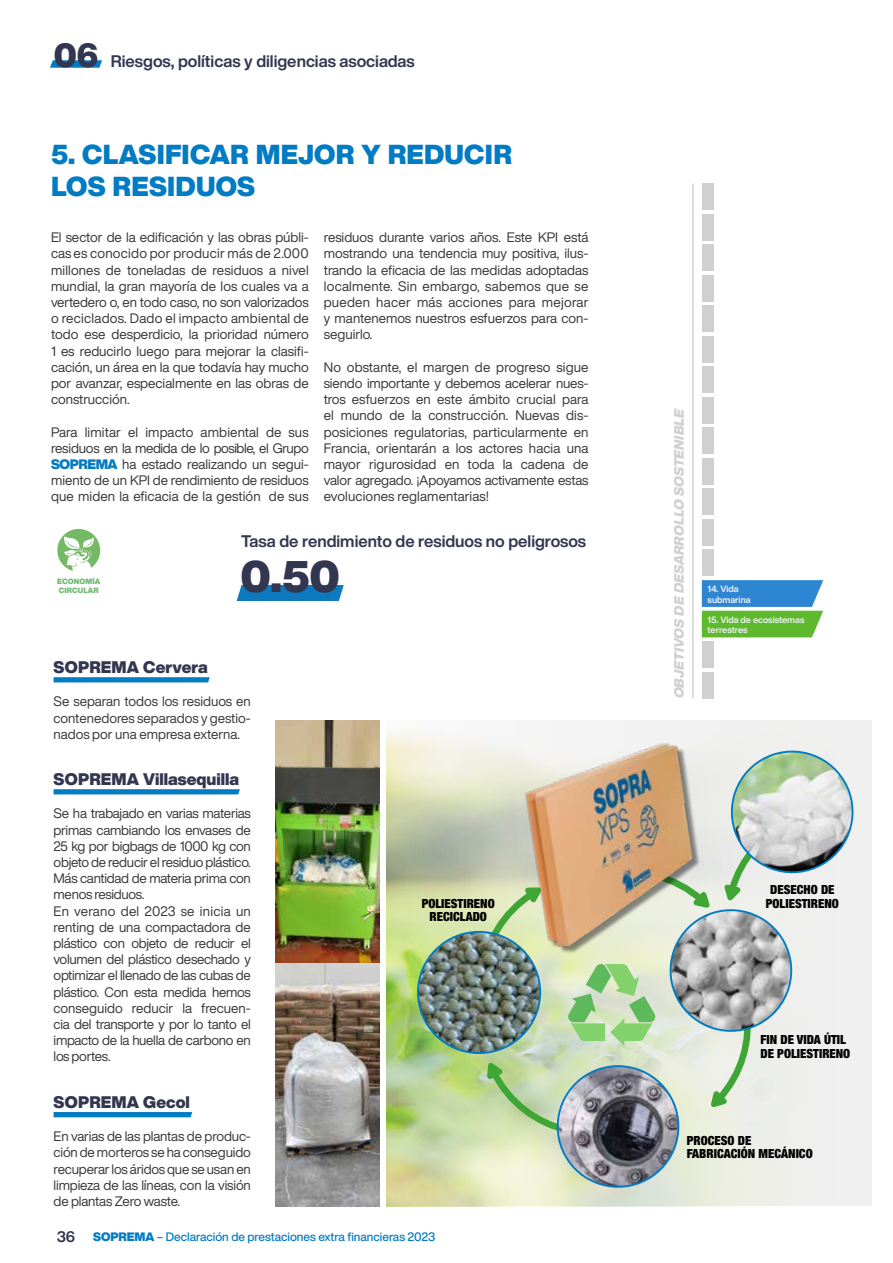
<style>
.page{position:relative;width:893px;height:1263px;background:#fff}
.page>*{position:absolute;margin:0;border:0;box-sizing:border-box;transform-origin:0 0}
.t1{font:900 43.5px "Helvetica Now Display";color:#333651}
.t2{font:900 27px/32.4px "Helvetica Now Display";letter-spacing:.01em;color:#007bc4}
.t3{font:700 16.5px "Helvetica Now Display";color:#333651}
.t4{font:900 16.5px "Helvetica Now Display";letter-spacing:.005em;color:#333651}
.t5{font:700 15px "Helvetica Now Display";color:#333651}
.t6{font:13.5px/16.2px "Helvetica Now Display";color:#373737;text-align:justify}
.t7{font:13.5px/16.2px "Helvetica Now Display";letter-spacing:-.02em;color:#383838;text-align:justify}
.t8{font:italic 900 13.5px "Helvetica Now Display";color:#b3b2b2}
.t9{font:900 condensed 12.6px/13.8px "Helvetica Neue LT Std";color:#000}
.t10{font:500 12px "Helvetica Now Display";color:#007bc4}
.t11{font:700 9px/10.8px "Helvetica Now Display";color:#ecf2f6}
.t12{font:900 7.5px/9px "Helvetica Now Display";letter-spacing:.01em;color:#6dba71}
.s1{font-weight:900;font-size:33px}
.s2{font-weight:900;color:#007bc4}
.s3{font-weight:900}
</style>
<div class="page">
<svg style="left:50px;top:60px;width:52px;height:8px"></svg>
<div style="left:702px;top:183px;width:11px;height:27px;background:#d1d0d0"></div>
<div style="left:702px;top:214px;width:11px;height:26px;background:#d1d0d0"></div>
<div style="left:702px;top:244px;width:11px;height:27px;background:#d1d0d0"></div>
<div style="left:702px;top:275px;width:11px;height:26px;background:#d1d0d0"></div>
<div style="left:702px;top:305px;width:11px;height:27px;background:#d1d0d0"></div>
<div style="left:702px;top:336px;width:11px;height:27px;background:#d1d0d0"></div>
<div style="left:702px;top:366px;width:11px;height:27px;background:#d1d0d0"></div>
<div style="left:702px;top:397px;width:11px;height:27px;background:#d1d0d0"></div>
<div style="left:702px;top:427px;width:11px;height:27px;background:#d1d0d0"></div>
<div style="left:702px;top:458px;width:11px;height:27px;background:#d1d0d0"></div>
<div style="left:702px;top:489px;width:11px;height:26px;background:#d1d0d0"></div>
<div style="left:702px;top:519px;width:11px;height:27px;background:#d1d0d0"></div>
<div style="left:702px;top:550px;width:11px;height:26px;background:#d1d0d0"></div>
<div style="left:702px;top:641px;width:11px;height:27px;background:#d1d0d0"></div>
<div style="left:702px;top:672px;width:11px;height:26px;background:#d1d0d0"></div>
<hr style="left:692px;top:184px;width:2px;height:514px;background:#b3b2b2">
<svg style="left:702px;top:580px;width:121px;height:57px;background:#5aa98e"></svg>
<svg style="left:57px;top:529px;width:43px;height:42px"></svg>
<div style="left:236px;top:585px;width:108px;height:16px;background:#0d7abf"></div>
<svg style="left:54px;top:677px;width:156px;height:6px"></svg>
<svg style="left:54px;top:1112px;width:139px;height:6px"></svg>
<svg style="left:54px;top:789px;width:186px;height:6px"></svg>
<img style="left:386px;top:720px;width:486px;height:486px">
<svg style="left:476px;top:744px;width:384px;height:452px"></svg>
<img style="left:519px;top:737px;width:191px;height:217px">
<img style="left:418px;top:932px;width:122px;height:121px">
<div style="left:417px;top:931px;width:124px;height:123px;border:2px solid #007bc4;border-radius:50%"></div>
<img style="left:276px;top:720px;width:103px;height:486px">
<p class="t3" style="left:54px;top:49px;width:362px"><span class="s1">06</span> Riesgos, políticas y diligencias asociadas</p>
<h2 class="t2" style="left:51px;top:138px;width:462px">5. CLASIFICAR MEJOR Y REDUCIR<br>LOS RESIDUOS</h2>
<p class="t6" style="left:51px;top:229px;width:259px">El sector de la edificación y las obras públi&shy;cas es conocido por producir más de 2.000 millones de toneladas de residuos a nivel mundial, la gran mayoría de los cuales va a vertedero o, en todo caso, no son valorizados o reciclados. Dado el impacto ambiental de todo ese desperdicio, la prioridad número 1 es reducirlo luego para mejorar la clasifi&shy;cación, un área en la que todavía hay mucho por avanzar, especialmente en las obras de construcción.</p>
<p class="t6" style="left:51px;top:424px;width:259px">Para limitar el impacto ambiental de sus residuos en la medida de lo posible, el Grupo <span class="s2">SOPREMA</span> ha estado realizando un segui&shy;miento de un KPI de rendimiento de residuos que miden la eficacia de la gestión de sus</p>
<p class="t6" style="left:324px;top:229px;width:266px">residuos durante varios años. Este KPI está mostrando una tendencia muy positiva, ilus&shy;trando la eficacia de las medidas adoptadas localmente. Sin embargo, sabemos que se pueden hacer más acciones para mejorar y mantenemos nuestros esfuerzos para con&shy;seguirlo.</p>
<p class="t6" style="left:324px;top:359px;width:266px">No obstante, el margen de progreso sigue siendo importante y debemos acelerar nues&shy;tros esfuerzos en este ámbito crucial para el mundo de la construcción. Nuevas dis&shy;posiciones regulatorias, particularmente en Francia, orientarán a los actores hacia una mayor rigurosidad en toda la cadena de valor agregado. ¡Apoyamos activamente estas evoluciones reglamentarias!</p>
<p class="t12" style="left:57px;top:577px;width:45px">ECONOMÍA<br>CIRCULAR</p>
<p class="t4" style="left:54px;top:656px;width:155px">SOPREMA Cervera</p>
<p class="t3" style="left:241px;top:530px;width:347px">Tasa de rendimiento de residuos no peligrosos</p>
<h1 class="t1" style="left:241px;top:546px;width:101px">0.50</h1>
<p class="t7" style="left:54px;top:693px;width:199px">Se separan todos los residuos en contenedores separados y gestio&shy;nados por una empresa externa.</p>
<p class="t4" style="left:54px;top:768px;width:187px">SOPREMA Villasequilla</p>
<p class="t7" style="left:54px;top:805px;width:199px;text-align:left">Se ha trabajado en varias materias primas cambiando los envases de<br>25 kg por bigbags de 1000 kg con objeto de reducir el residuo plástico.<br>Más cantidad de materia prima con menos residuos.<br>En verano del 2023 se inicia un renting de una compactadora de plástico con objeto de reducir el volumen del plástico desechado y optimizar el llenado de las cubas de plástico. Con esta medida hemos conseguido reducir la frecuen&shy;cia del transporte y por lo tanto el impacto de la huella de carbono en los portes.</p>
<p class="t4" style="left:54px;top:1091px;width:138px">SOPREMA Gecol</p>
<p class="t7" style="left:54px;top:1128px;width:199px">En varias de las plantas de produc&shy;ción de morteros se ha conseguido recuperar los áridos que se usan en limpieza de las líneas, con la visión de plantas Zero waste.</p>
<p class="t9" style="left:422px;top:896px;width:75px;text-align:center">POLIESTIRENO<br>RECICLADO</p>
<p class="t5" style="left:57px;top:1226px;width:20px">36</p>
<p class="t10" style="left:93px;top:1228px;width:344px"><span class="s3">SOPREMA</span> – Declaración de prestaciones extra financieras 2023</p>
<p class="t8" style="left:670px;top:698px;width:291px;rotate:-90deg">OBJETIVOS DE DESARROLLO SOSTENIBLE</p>
<p class="t11" style="left:708px;top:583px;width:45px">14. Vida submarina</p>
<p class="t11" style="left:708px;top:614px;width:98px">15. Vida de ecosistemas terrestres</p>
<p class="t9" style="left:766px;top:882px;width:75px;text-align:center">DESECHO DE<br>POLIESTIRENO</p>
<p class="t9" style="left:760px;top:1032px;width:91px">FIN DE VIDA ÚTIL<br>DE POLIESTIRENO</p>
<p class="t9" style="left:687px;top:1133px;width:128px">PROCESO DE<br>FABRICACIÓN MECÁNICO</p>
</div>
